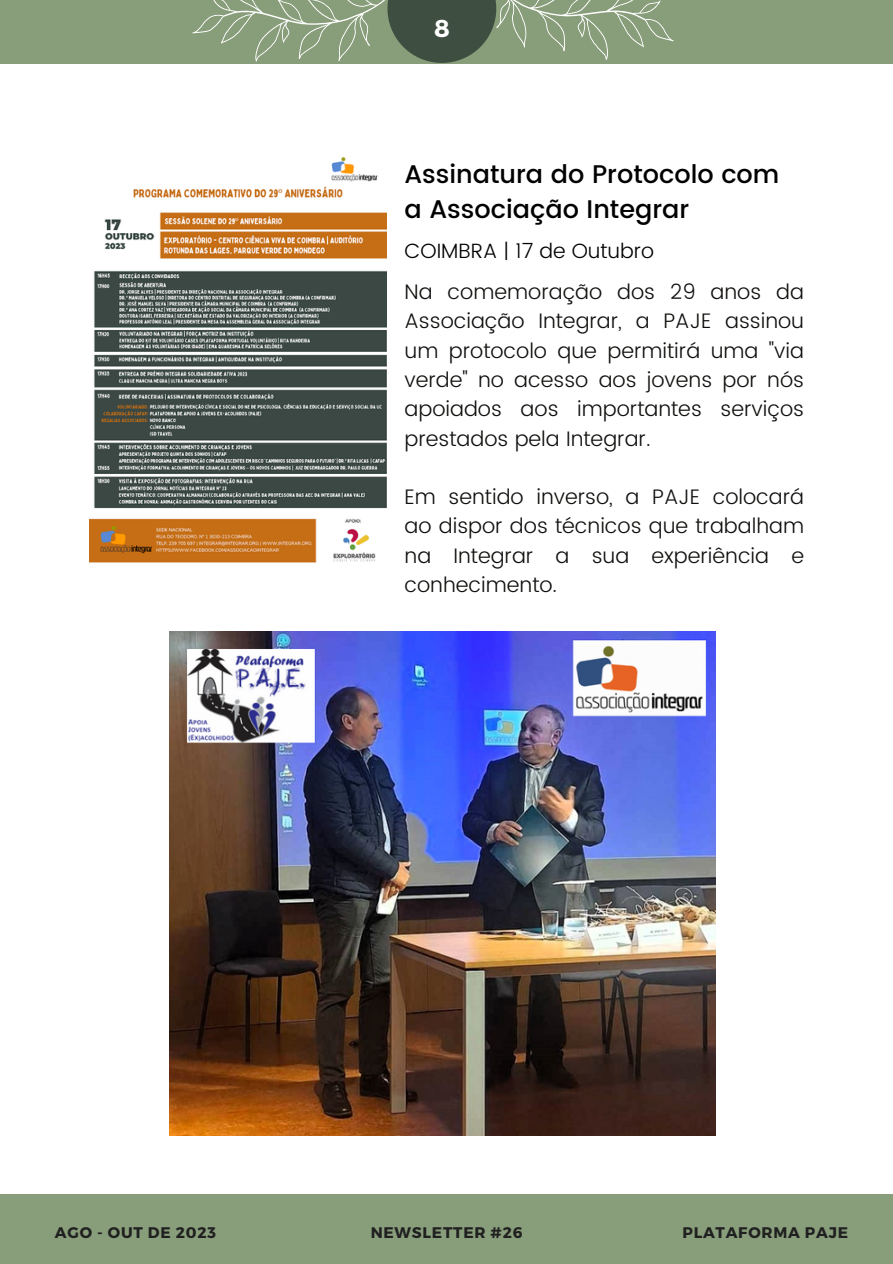
<style>
.page{position:relative;width:893px;height:1264px;background:#fff}
.page>*{position:absolute;margin:0;border:0;box-sizing:border-box;transform-origin:0 0}
.t1{font:500 25.5px/34.8px "Poppins";color:#000}
.t2{font:700 24.3px "Montserrat";color:#fff}
.t3{font:300 21px/29.2px "Poppins";color:#11100e;text-align:justify}
.t4{font:300 20.7px "Poppins";color:#000}
.t5{font:700 15.3px "Montserrat";letter-spacing:.05em;color:#202020}
</style>
<div class="page">
<div style="left:0;top:0;width:892px;height:63px;background:#889d7a"></div>
<svg style="left:177px;top:0;width:515px;height:64px"></svg>
<div style="left:0;top:1194px;width:892px;height:69px;background:#889d7a"></div>
<img style="left:169px;top:631px;width:546px;height:504px">
<img style="left:89px;top:156px;width:297px;height:407px">
<p class="t2" style="left:434px;top:12px;width:17px">8</p>
<p class="t1" style="left:404px;top:157px;width:376px">Assinatura do Protocolo com a Associação Integrar</p>
<p class="t4" style="left:404px;top:239px;width:251px">COIMBRA | 17 de Outubro</p>
<p class="t3" style="left:404px;top:277px;width:401px">Na comemoração dos 29 anos da Associação Integrar, a PAJE assinou um protocolo que permitirá uma "via verde" no acesso aos jovens por nós apoiados aos importantes serviços prestados pela Integrar.</p>
<p class="t3" style="left:404px;top:482px;width:401px">Em sentido inverso, a PAJE colocará ao dispor dos técnicos que trabalham na Integrar a sua experiência e conhecimento.</p>
<p class="t5" style="left:55px;top:1222px;width:162px">AGO - OUT DE 2023</p>
<p class="t5" style="left:370px;top:1222px;width:153px">NEWSLETTER #26</p>
<p class="t5" style="left:682px;top:1222px;width:167px">PLATAFORMA PAJE</p>
</div>
